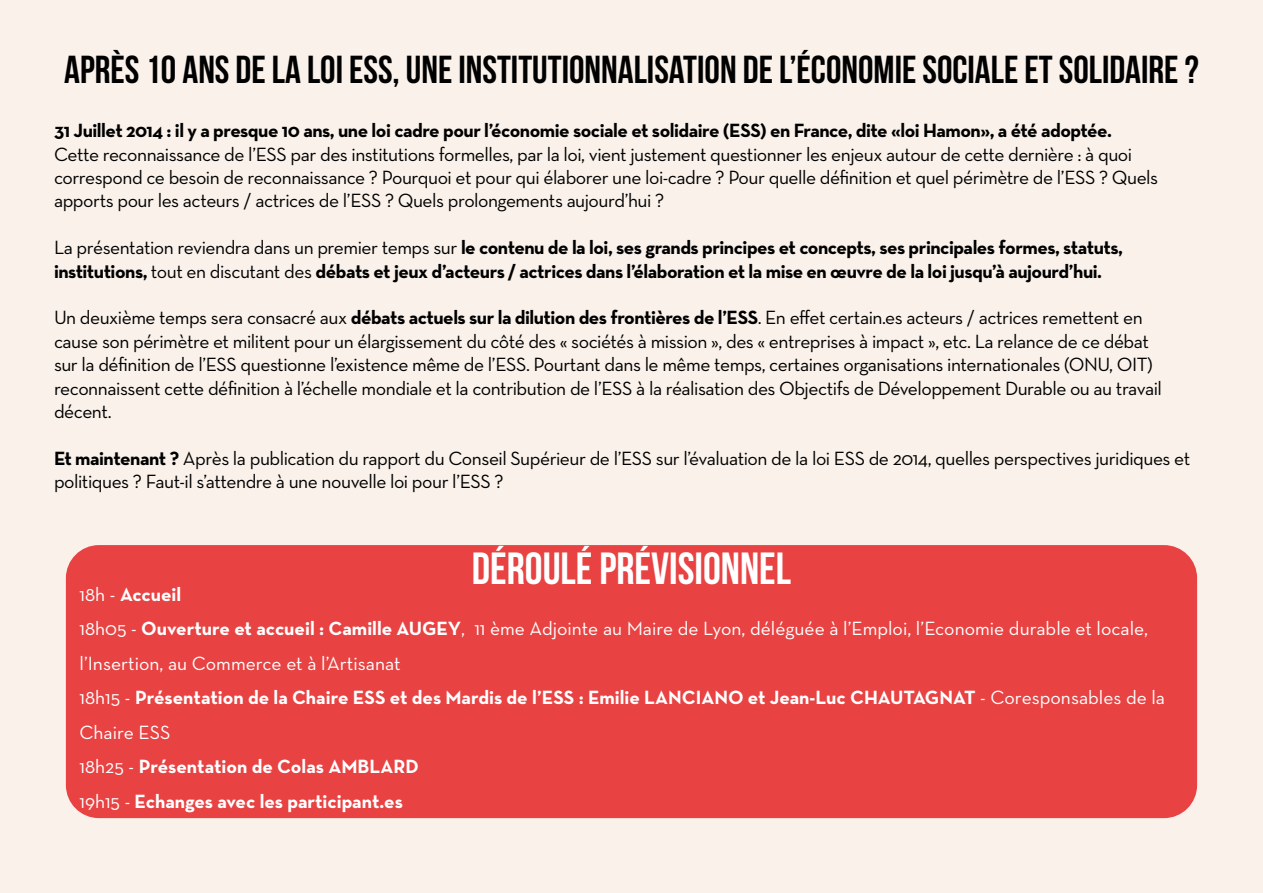
<style>
.page{position:relative;width:1263px;height:893px;background:#f9f1ea}
.page>*{position:absolute;margin:0;border:0;box-sizing:border-box;transform-origin:0 0}
.t1{font:700 45px "Bebas Neue";color:#fff}
.t2{font:700 39px "Bebas Neue";color:#000}
.t3{font:19.5px/23.4px "Neutra Text";letter-spacing:-.025em;color:#000}
.t4{font:700 19.5px/23.4px "Neutra Text";letter-spacing:-.025em;color:#000}
.t5{font:700 19.5px/34.5px "Neutra Text";color:#fff}
.t6{font:19.5px/34.5px "Neutra Text";color:#fff}
.s1{font-weight:400}
.s2{font-weight:700}
</style>
<div class="page">
<div style="left:66px;top:545px;width:1131px;height:273px;background:#e84242;border-radius:33px"></div>
<p class="t2" style="left:64px;top:48px;width:1136px">APRÈS 10 ANS DE LA LOI ESS, UNE INSTITUTIONNALISATION DE L’ÉCONOMIE SOCIALE ET SOLIDAIRE ?</p>
<p class="t4" style="left:54px;top:118px;width:1059px">31 Juillet 2014 : il y a presque 10 ans, une loi cadre pour l’économie sociale et solidaire (ESS) en France, dite «loi Hamon», a été adoptée.</p>
<p class="t3" style="left:54px;top:142px;width:1106px">Cette reconnaissance de l’ESS par des institutions formelles, par la loi, vient justement questionner les enjeux autour de cette dernière : à quoi correspond ce besoin de reconnaissance ? Pourquoi et pour qui élaborer une loi-cadre ? Pour quelle définition et quel périmètre de l’ESS ? Quels apports pour les acteurs / actrices de l’ESS ? Quels prolongements aujourd’hui ?</p>
<p class="t4" style="left:54px;top:235px;width:1070px"><span class="s1">La présentation reviendra dans un premier temps sur</span> le contenu de la loi, ses grands principes et concepts, ses principales formes, statuts, institutions, <span class="s1">tout en discutant des</span> débats et jeux d’acteurs / actrices dans l’élaboration et la mise en œuvre de la loi jusqu’à aujourd’hui.</p>
<p class="t3" style="left:54px;top:306px;width:1109px">Un deuxième temps sera consacré aux <span class="s2">débats actuels sur la dilution des frontières de l’ESS</span>. En effet certain.es acteurs / actrices remettent en cause son périmètre et militent pour un élargissement du côté des « sociétés à mission », des « entreprises à impact », etc. La relance de ce débat sur la définition de l’ESS questionne l’existence même de l’ESS. Pourtant dans le même temps, certaines organisations internationales (ONU, OIT) reconnaissent cette définition à l’échelle mondiale et la contribution de l’ESS à la réalisation des Objectifs de Développement Durable ou au travail décent.</p>
<p class="t3" style="left:54px;top:446px;width:1138px"><span class="s2">Et maintenant ?</span> Après la publication du rapport du Conseil Supérieur de l’ESS sur l’évaluation de la loi ESS de 2014, quelles perspectives juridiques et politiques ? Faut-il s’attendre à une nouvelle loi pour l’ESS ?</p>
<p class="t1" style="left:472px;top:543px;width:321px">DÉROULÉ PRÉVISIONNEL</p>
<p class="t5" style="left:79px;top:576px;width:103px"><span class="s1">18h -</span> Accueil</p>
<p class="t6" style="left:79px;top:611px;width:1070px">18h05 - <span class="s2">Ouverture et accueil : Camille AUGEY</span>, 11 ème Adjointe au Maire de Lyon, déléguée à l’Emploi, l’Economie durable et locale, l’Insertion, au Commerce et à l’Artisanat</p>
<p class="t5" style="left:79px;top:680px;width:1087px"><span class="s1">18h15 -</span> Présentation de la Chaire ESS et des Mardis de l’ESS : Emilie LANCIANO et Jean-Luc CHAUTAGNAT <span class="s1">- Coresponsables de la<br>Chaire ESS</span></p>
<p class="t5" style="left:79px;top:749px;width:341px"><span class="s1">18h25 -</span> Présentation de Colas AMBLARD</p>
<p class="t5" style="left:79px;top:783px;width:325px"><span class="s1">19h15 -</span> Echanges avec les participant.es</p>
</div>
